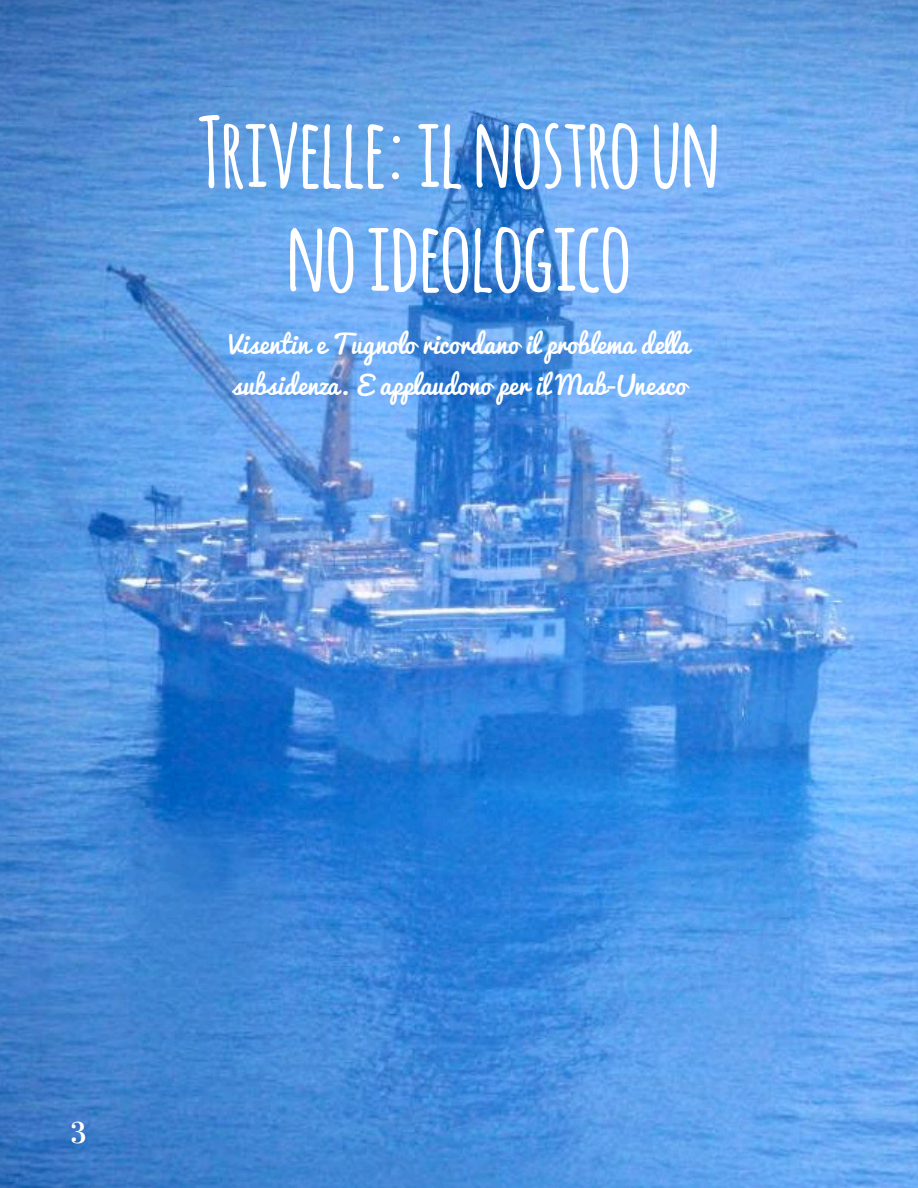
<style>
.page{position:relative;width:918px;height:1188px;background:#fff}
.page>*{position:absolute;margin:0;border:0;box-sizing:border-box;transform-origin:0 0}
.Article_Title_White{font:700 96px/103.8px "Amatic";color:#fff;text-align:center}
.Author{font:30px "Vidaloka";color:#fff}
.Article_Title_White-2{font:25.5px/41.5px "Pacifico";color:#fff}
</style>
<div class="page">
<img style="left:0;top:0;width:918px;height:1188px">
<p class="Article_Title_White" style="left:198px;top:97px;width:524px">Trivelle: il nostro un no ideologico</p>
<p class="Article_Title_White-2" style="left:229px;top:323px;width:462px">Visentin e Tugnolo ricordano il problema della subsidenza. E applaudono per il Mab-Unesco</p>
<p class="Author" style="left:70px;top:1115px;width:18px">3</p>
</div>
